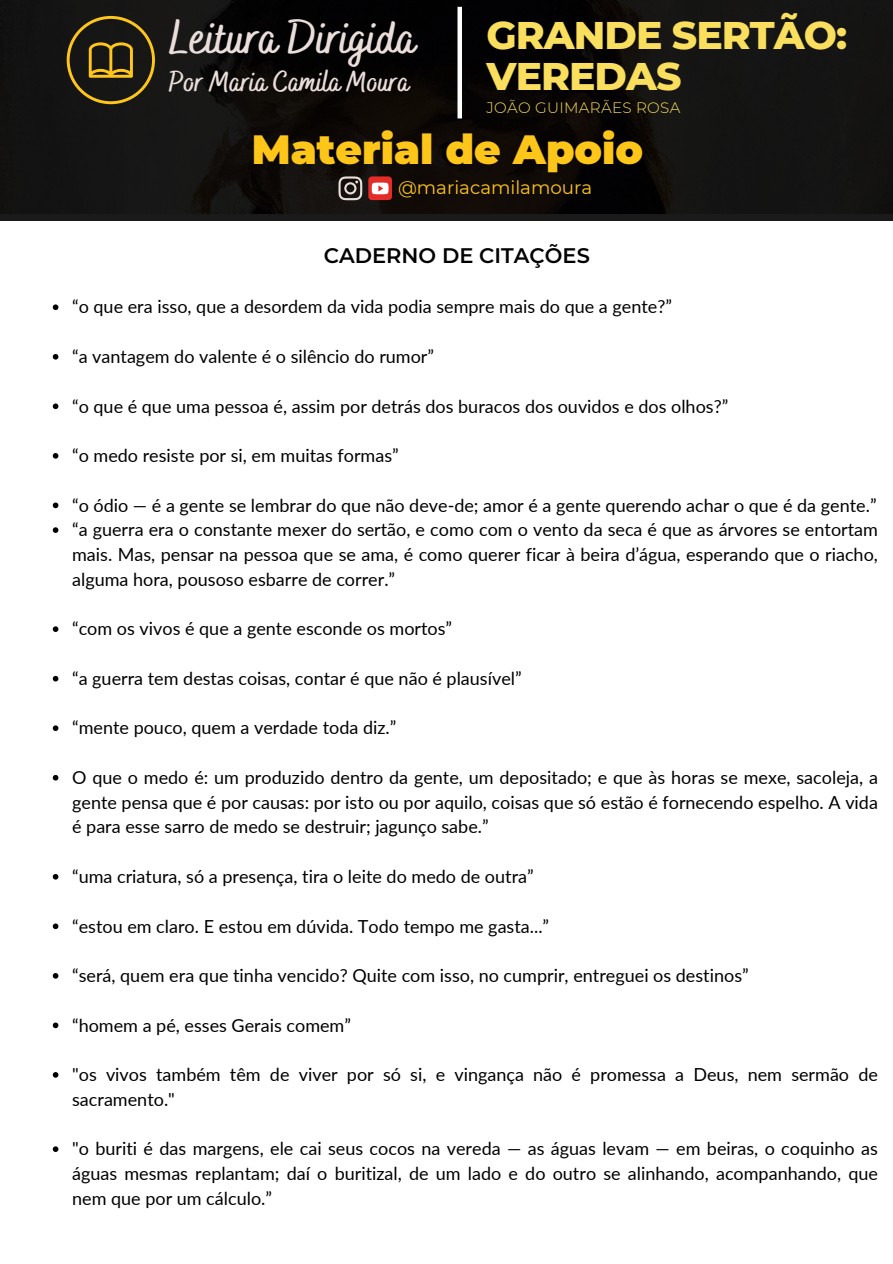
<style>
.page{position:relative;width:893px;height:1264px;background:#fff}
.page>*{position:absolute;margin:0;border:0;box-sizing:border-box;transform-origin:0 0}
.t1{font:700 47.25px "Bakerie Smooth";color:#eadeda}
.t2{font:900 40.8px "Montserrat";color:#ffc61a}
.t3{font:800 39.3px/40.5px "Montserrat";letter-spacing:-.025em;color:#f9df5d}
.t4{font:700 28.95px "Bakerie Smooth";color:#eadeda}
.t5{font:600 21px "Montserrat";color:#000}
.t6{font:18.3px "Montserrat";color:#ffc61a}
.t7{font:18px/24.8px "Lato";color:#000;text-align:justify}
.t8{font:300 15.15px "Montserrat";letter-spacing:.02em;color:#f9df5d}
</style>
<div class="page">
<svg style="left:53px;top:304px;width:5px;height:6px"></svg>
<svg style="left:53px;top:354px;width:5px;height:5px"></svg>
<svg style="left:53px;top:403px;width:5px;height:6px"></svg>
<svg style="left:53px;top:453px;width:5px;height:5px"></svg>
<svg style="left:53px;top:502px;width:5px;height:6px"></svg>
<svg style="left:53px;top:527px;width:5px;height:6px"></svg>
<svg style="left:53px;top:626px;width:5px;height:6px"></svg>
<svg style="left:53px;top:676px;width:5px;height:5px"></svg>
<svg style="left:53px;top:725px;width:5px;height:6px"></svg>
<svg style="left:53px;top:775px;width:5px;height:5px"></svg>
<svg style="left:53px;top:874px;width:5px;height:5px"></svg>
<svg style="left:53px;top:923px;width:5px;height:6px"></svg>
<svg style="left:53px;top:973px;width:5px;height:5px"></svg>
<svg style="left:53px;top:1022px;width:5px;height:6px"></svg>
<svg style="left:53px;top:1072px;width:5px;height:5px"></svg>
<svg style="left:53px;top:1146px;width:5px;height:5px"></svg>
<div style="left:0;top:0;width:892px;height:221px;background:linear-gradient(to right,#100f0e,#0f0e0d)"></div>
<svg style="left:67px;top:16px;width:88px;height:88px;background:#403516"></svg>
<div style="left:457px;top:7px;width:5px;height:111px;background:#fff"></div>
<svg style="left:338px;top:176px;width:24px;height:24px"></svg>
<div style="left:368px;top:176px;width:24px;height:24px;background:#e52d27;border-radius:4px"></div>
<svg style="left:372px;top:183px;width:16px;height:11px"></svg>
<p class="t3" style="left:486px;top:15px;width:362px">GRANDE SERTÃO:<br>VEREDAS</p>
<p class="t2" style="left:252px;top:124px;width:393px">Material de Apoio</p>
<p class="t6" style="left:398px;top:176px;width:196px">@mariacamilamoura</p>
<h6 class="t1" style="left:169px;top:10px;width:249px">Leitura Dirigida</h6>
<p class="t4" style="left:169px;top:65px;width:242px">Por Maria Camila Moura</p>
<p class="t8" style="left:486px;top:99px;width:195px">JOÃO GUIMARÃES ROSA</p>
<p class="t5" style="left:324px;top:242px;width:267px">CADERNO DE CITAÇÕES</p>
<h1 class="t7" style="left:72px;top:294px;width:601px">“o que era isso, que a desordem da vida podia sempre mais do que a gente?”</h1>
<p class="t7" style="left:72px;top:343px;width:363px">“a vantagem do valente é o silêncio do rumor”</p>
<h4 class="t7" style="left:72px;top:393px;width:657px">“o que é que uma pessoa é, assim por detrás dos buracos dos ouvidos e dos olhos?”</h4>
<h2 class="t7" style="left:72px;top:442px;width:328px">“o medo resiste por si, em muitas formas”</h2>
<p class="t7" style="left:72px;top:492px;width:805px">“o ódio — é a gente se lembrar do que não deve-de; amor é a gente querendo achar o que é da gente.”</p>
<h3 class="t7" style="left:72px;top:517px;width:807px">“a guerra era o constante mexer do sertão, e como com o vento da seca é que as árvores se entortam mais. Mas, pensar na pessoa que se ama, é como querer ficar à beira d’água, esperando que o riacho, alguma hora, pousoso esbarre de correr.”</h3>
<p class="t7" style="left:72px;top:616px;width:381px">“com os vivos é que a gente esconde os mortos”</p>
<p class="t7" style="left:72px;top:665px;width:451px">“a guerra tem destas coisas, contar é que não é plausível”</p>
<h5 class="t7" style="left:72px;top:715px;width:326px">“mente pouco, quem a verdade toda diz.”</h5>
<p class="t7" style="left:72px;top:764px;width:807px">O que o medo é: um produzido dentro da gente, um depositado; e que às horas se mexe, sacoleja, a gente pensa que é por causas: por isto ou por aquilo, coisas que só estão é fornecendo espelho. A vida é para esse sarro de medo se destruir; jagunço sabe.”</p>
<p class="t7" style="left:72px;top:863px;width:463px">“uma criatura, só a presença, tira o leite do medo de outra”</p>
<p class="t7" style="left:72px;top:913px;width:478px">“estou em claro. E estou em dúvida. Todo tempo me gasta...”</p>
<p class="t7" style="left:72px;top:962px;width:678px">“será, quem era que tinha vencido? Quite com isso, no cumprir, entreguei os destinos”</p>
<p class="t7" style="left:72px;top:1012px;width:280px">“homem a pé, esses Gerais comem”</p>
<p class="t7" style="left:72px;top:1061px;width:807px">"os vivos também têm de viver por só si, e vingança não é promessa a Deus, nem sermão de sacramento."</p>
<p class="t7" style="left:72px;top:1135px;width:807px">"o buriti é das margens, ele cai seus cocos na vereda — as águas levam — em beiras, o coquinho as águas mesmas replantam; daí o buritizal, de um lado e do outro se alinhando, acompanhando, que nem que por um cálculo.”</p>
</div>
